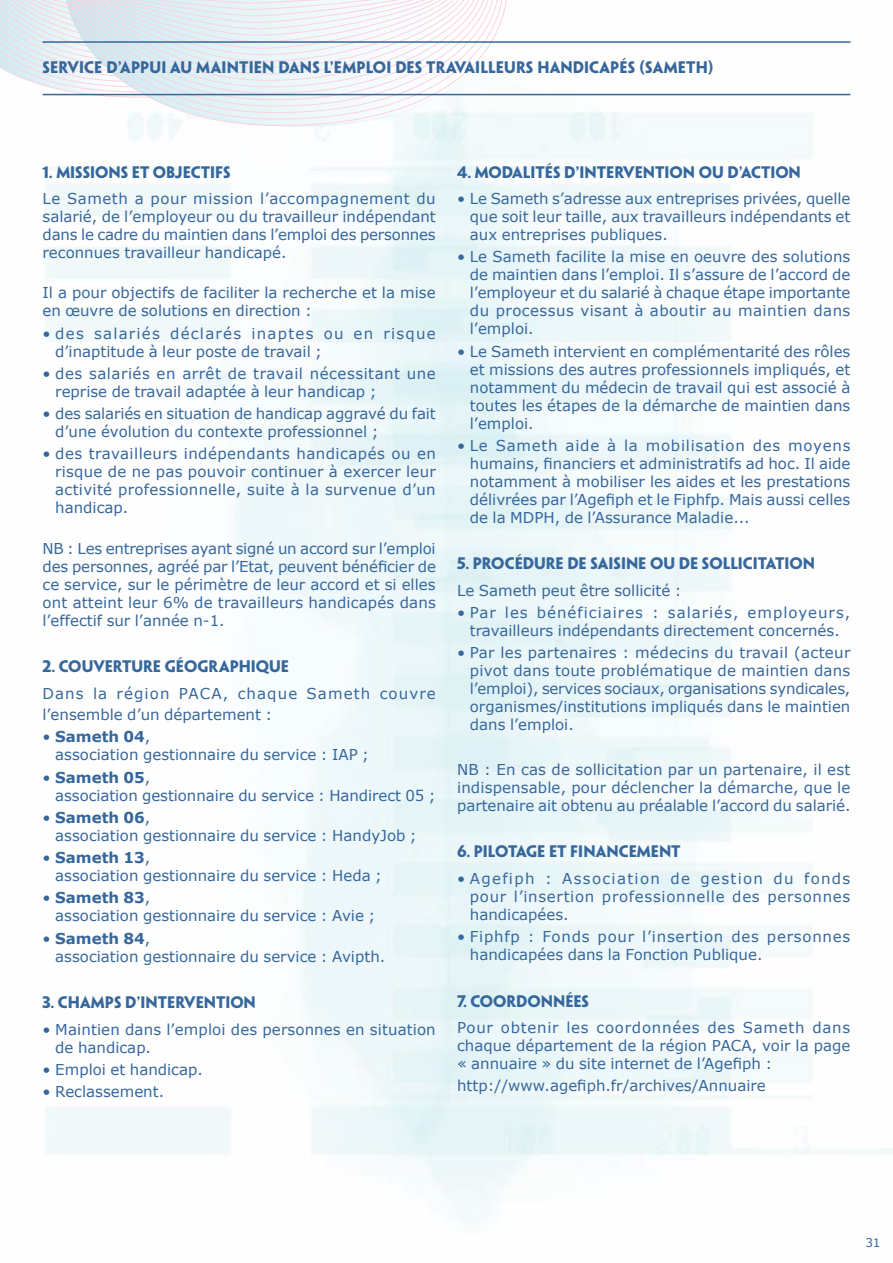
<style>
.page{position:relative;width:893px;height:1263px;background:#fff}
.page>*{position:absolute;margin:0;border:0;box-sizing:border-box;transform-origin:0 0}
.t1{font:15px/18px "Verdana";color:#36679c;text-align:justify}
.t2{font:700 15px "Penumbra Sans Std";color:#36679c}
.t3{font:15px/18px "Verdana";letter-spacing:.02em;color:#36679c}
.t4{font:15px/18px "Verdana";letter-spacing:.04em;color:#36679c}
.t5{font:15px/18px "Verdana";letter-spacing:.085em;color:#36679c}
.t6{font:15px/21.6px "Verdana";letter-spacing:.07em;color:#36679c}
.t7{font:12px "Verdana";color:#36679c}
.s1{font-weight:700}
</style>
<div class="page">
<svg style="left:0;top:0;width:64px;height:96px;background:#e5edf2"></svg>
<svg style="left:126px;top:127px;width:380px;height:8px"></svg>
<svg style="left:65px;top:0;width:442px;height:127px"></svg>
<hr style="left:43px;top:41px;width:807px;height:2px;background:#36679c">
<hr style="left:43px;top:94px;width:807px;height:1px;background:#36679c">
<p class="t2" style="left:43px;top:57px;width:673px">SERVICE D’APPUI AU MAINTIEN DANS L’EMPLOI DES TRAVAILLEURS HANDICAPÉS (SAMETH)</p>
<p class="t2" style="left:43px;top:162px;width:190px">1. MISSIONS ET OBJECTIFS</p>
<p class="t1" style="left:43px;top:189px;width:395px">Le Sameth a pour mission l’accompagnement du salarié, de l’employeur ou du travailleur indépendant dans le cadre du maintien dans l’emploi des personnes reconnues travailleur handicapé.</p>
<p class="t1" style="left:43px;top:284px;width:395px">Il a pour objectifs de faciliter la recherche et la mise en œuvre de solutions en direction :</p>
<p class="t5" style="left:55px;top:324px;width:382px;text-indent:-13px">• des salariés déclarés inaptes ou en risque d’inaptitude à leur poste de travail ;</p>
<p class="t3" style="left:55px;top:364px;width:382px;text-indent:-13px">• des salariés en arrêt de travail nécessitant une reprise de travail adaptée à leur handicap ;</p>
<p class="t1" style="left:55px;top:404px;width:382px;text-indent:-13px">• des salariés en situation de handicap aggravé du fait d’une évolution du contexte professionnel ;</p>
<p class="t1" style="left:55px;top:445px;width:382px;text-indent:-13px">• des travailleurs indépendants handicapés ou en risque de ne pas pouvoir continuer à exercer leur activité professionnelle, suite à la survenue d’un handicap.</p>
<p class="t1" style="left:43px;top:539px;width:395px">NB : Les entreprises ayant signé un accord sur l’emploi des personnes, agréé par l’Etat, peuvent bénéficier de ce service, sur le périmètre de leur accord et si elles ont atteint leur 6% de travailleurs handicapés dans l’effectif sur l’année n-1.</p>
<p class="t2" style="left:43px;top:657px;width:248px">2. COUVERTURE GÉOGRAPHIQUE</p>
<p class="t6" style="left:43px;top:682px;width:395px">Dans la région PACA, chaque Sameth couvre l’ensemble d’un département :</p>
<p class="t1" style="left:55px;top:728px;width:315px;text-indent:-13px">• <span class="s1">Sameth 04</span>,<br>association gestionnaire du service : IAP ;</p>
<p class="t1" style="left:55px;top:768px;width:382px;text-indent:-13px">• <span class="s1">Sameth 05</span>,<br>association gestionnaire du service : Handirect 05 ;</p>
<p class="t1" style="left:55px;top:808px;width:363px;text-indent:-13px">• <span class="s1">Sameth 06</span>,<br>association gestionnaire du service : HandyJob ;</p>
<p class="t1" style="left:55px;top:849px;width:328px;text-indent:-13px">• <span class="s1">Sameth 13</span>,<br>association gestionnaire du service : Heda ;</p>
<p class="t1" style="left:55px;top:889px;width:322px;text-indent:-13px">• <span class="s1">Sameth 83</span>,<br>association gestionnaire du service : Avie ;</p>
<p class="t1" style="left:55px;top:929px;width:332px;text-indent:-13px">• <span class="s1">Sameth 84</span>,<br>association gestionnaire du service : Avipth.</p>
<p class="t2" style="left:43px;top:993px;width:215px">3. CHAMPS D’INTERVENTION</p>
<p class="t1" style="left:55px;top:1020px;width:382px;text-indent:-13px">• Maintien dans l’emploi des personnes en situation de handicap.</p>
<p class="t1" style="left:43px;top:1060px;width:162px">• Emploi et handicap.</p>
<p class="t1" style="left:43px;top:1083px;width:123px">• Reclassement.</p>
<p class="t2" style="left:457px;top:162px;width:345px">4. MODALITÉS D’INTERVENTION OU D’ACTION</p>
<p class="t1" style="left:470px;top:189px;width:382px;text-indent:-13px">• Le Sameth s’adresse aux entreprises privées, quelle que soit leur taille, aux travailleurs indépendants et aux entreprises publiques.</p>
<p class="t1" style="left:470px;top:248px;width:382px;text-indent:-13px">• Le Sameth facilite la mise en oeuvre des solutions de maintien dans l’emploi. Il s’assure de l’accord de l’employeur et du salarié à chaque étape importante du processus visant à aboutir au maintien dans l’emploi.</p>
<p class="t1" style="left:470px;top:342px;width:382px;text-indent:-13px">• Le Sameth intervient en complémentarité des rôles et missions des autres professionnels impliqués, et notamment du médecin de travail qui est associé à toutes les étapes de la démarche de maintien dans l’emploi.</p>
<p class="t1" style="left:470px;top:436px;width:382px;text-indent:-13px">• Le Sameth aide à la mobilisation des moyens humains, financiers et administratifs ad hoc. Il aide notamment à mobiliser les aides et les prestations délivrées par l’Agefiph et le Fiphfp. Mais aussi celles de la MDPH, de l’Assurance Maladie...</p>
<p class="t2" style="left:457px;top:554px;width:359px">5. PROCÉDURE DE SAISINE OU DE SOLLICITATION</p>
<p class="t1" style="left:457px;top:581px;width:226px">Le Sameth peut être sollicité :</p>
<p class="t1" style="left:457px;top:603px;width:395px;text-align:center">• Par les bénéficiaires : salariés, employeurs, travailleurs indépendants directement concernés.</p>
<p class="t1" style="left:470px;top:644px;width:382px;text-indent:-13px">• Par les partenaires : médecins du travail (acteur pivot dans toute problématique de maintien dans l’emploi), services sociaux, organisations syndicales, organismes/institutions impliqués dans le maintien dans l’emploi.</p>
<p class="t1" style="left:457px;top:760px;width:395px">NB : En cas de sollicitation par un partenaire, il est indispensable, pour déclencher la démarche, que le partenaire ait obtenu au préalable l’accord du salarié.</p>
<p class="t2" style="left:457px;top:842px;width:225px">6. PILOTAGE ET FINANCEMENT</p>
<p class="t1" style="left:470px;top:869px;width:382px;text-indent:-13px">• Agefiph : Association de gestion du fonds pour l’insertion professionnelle des personnes handicapées.</p>
<p class="t4" style="left:470px;top:927px;width:382px;text-indent:-13px">• Fiphfp : Fonds pour l’insertion des personnes handicapées dans la Fonction Publique.</p>
<p class="t2" style="left:457px;top:991px;width:134px">7. COORDONNÉES</p>
<p class="t1" style="left:457px;top:1019px;width:395px">Pour obtenir les coordonnées des Sameth dans chaque département de la région PACA, voir la page « annuaire » du site internet de l’Agefiph :</p>
<p class="t1" style="left:457px;top:1077px;width:310px">http://www.agefiph.fr/archives/Annuaire</p>
<p class="t7" style="left:865px;top:1234px;width:17px">31</p>
</div>
